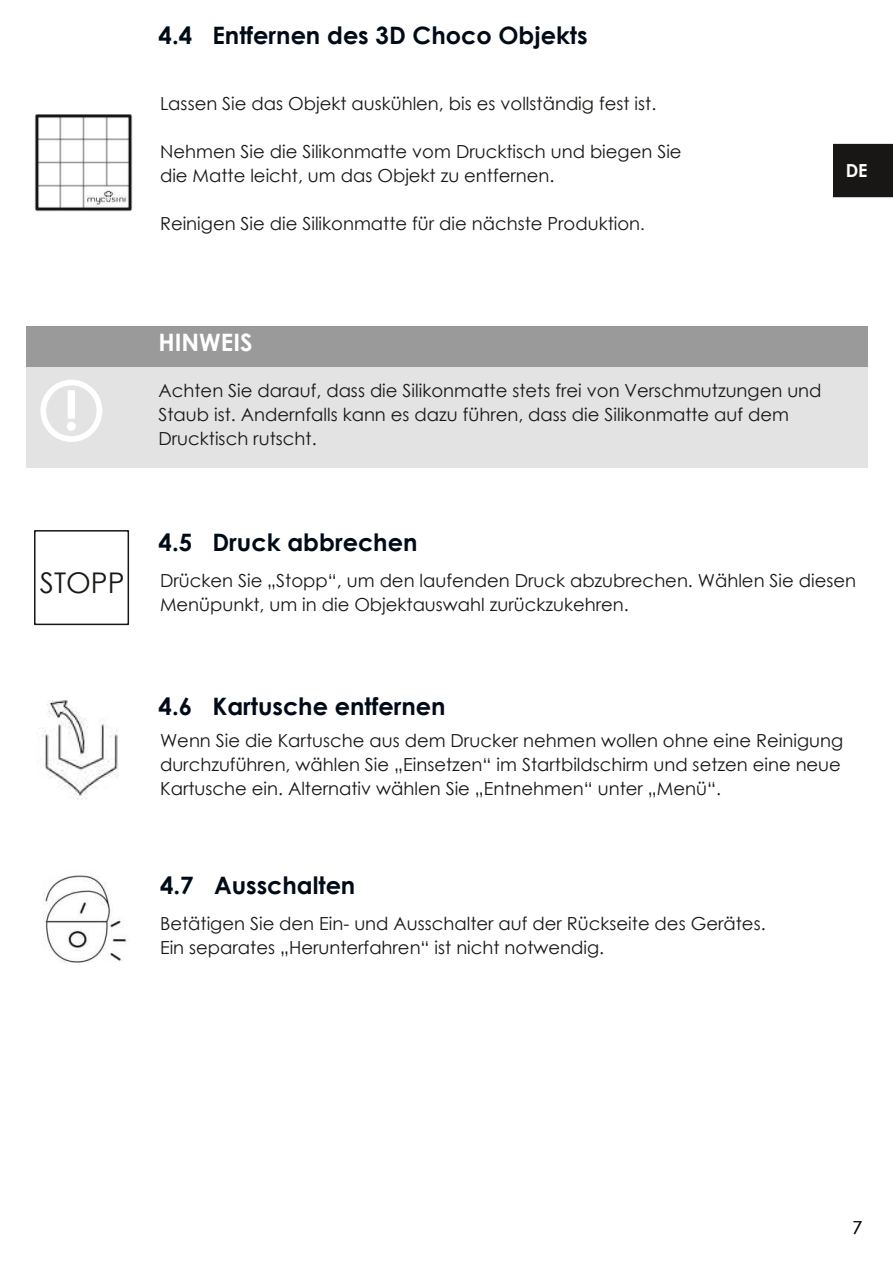
<style>
.page{position:relative;width:893px;height:1263px;background:#fff}
.page>*{position:absolute;margin:0;border:0;box-sizing:border-box;transform-origin:0 0}
.t1{font:700 54px "Century Gothic";color:#fff}
.t2{font:700 24px "Century Gothic";color:#000b18}
.t3{font:700 24px "Century Gothic";color:#fff}
.t4{font:18px/24px "Century Gothic";color:#181715}
.t5{font:700 18px "Century Gothic";color:#fff}
.s1{font-family:"Arial"}
.s2{font-size:28.5px}
</style>
<div class="page">
<div style="left:34px;top:530px;width:95px;height:95px;border:2px solid #181715"></div>
<img style="left:37px;top:700px;width:82px;height:100px">
<img style="left:43px;top:875px;width:84px;height:88px">
<img style="left:35px;top:114px;width:98px;height:98px">
<div style="left:26px;top:365px;width:841px;height:101px;background:#e3e3e3"></div>
<div style="left:26px;top:326px;width:841px;height:41px;background:#9a9a9a"></div>
<div style="left:40px;top:380px;width:62px;height:62px;border:6px solid #fff;border-radius:50%"></div>
<div style="left:833px;top:144px;width:60px;height:53px;background:#181715"></div>
<h1 class="t1" style="left:64px;top:376px;width:17px">!</h1>
<h2 class="t2" style="left:158px;top:19px;width:431px">4.4 Entfernen des 3D Choco Objekts</h2>
<p class="t4" style="left:160px;top:90px;width:498px">Lassen Sie das Objekt auskühlen, bis es vollständig fest ist.</p>
<p class="t4" style="left:160px;top:138px;width:523px">Nehmen Sie die Silikonmatte vom Drucktisch und biegen Sie die Matte leicht, um das Objekt zu entfernen.</p>
<p class="t4" style="left:160px;top:210px;width:487px">Reinigen Sie die Silikonmatte für die nächste Produktion<span class="s1">.</span></p>
<p class="t5" style="left:846px;top:159px;width:23px">DE</p>
<h2 class="t3" style="left:158px;top:327px;width:96px">HINWEIS</h2>
<p class="t4" style="left:158px;top:378px;width:665px">Achten Sie darauf, dass die Silikonmatte stets frei von Verschmutzungen und<br>Staub ist. Andernfalls kann es dazu führen, dass die Silikonmatte auf dem<br>Drucktisch rutscht.</p>
<h2 class="t2" style="left:158px;top:527px;width:260px">4.5 Druck abbrechen</h2>
<p class="t4" style="left:160px;top:567px;width:698px;text-indent:-120px"><span class="s2">STOPP</span> Drücken Sie „Stopp“, um den laufenden Druck abzubrechen. Wählen Sie diesen<br>Menüpunkt, um in die Objektauswahl zurückzukehren.</p>
<h2 class="t2" style="left:158px;top:691px;width:288px">4.6 Kartusche entfernen</h2>
<p class="t4" style="left:160px;top:728px;width:685px">Wenn Sie die Kartusche aus dem Drucker nehmen wollen ohne eine Reinigung durchzuführen, wählen Sie „Einsetzen“ im Startbildschirm und setzen eine neue<br>Kartusche ein. Alternativ wählen Sie „Entnehmen“ unter „Menü“.</p>
<h2 class="t2" style="left:160px;top:869px;width:197px">4.7 Ausschalten</h2>
<p class="t4" style="left:160px;top:911px;width:607px">Betätigen Sie den Ein- und Ausschalter auf der Rückseite des Gerätes.<br>Ein separates „Herunterfahren“ ist nicht notwendig.</p>
<p class="t4" style="left:852px;top:1214px;width:11px">7</p>
</div>
